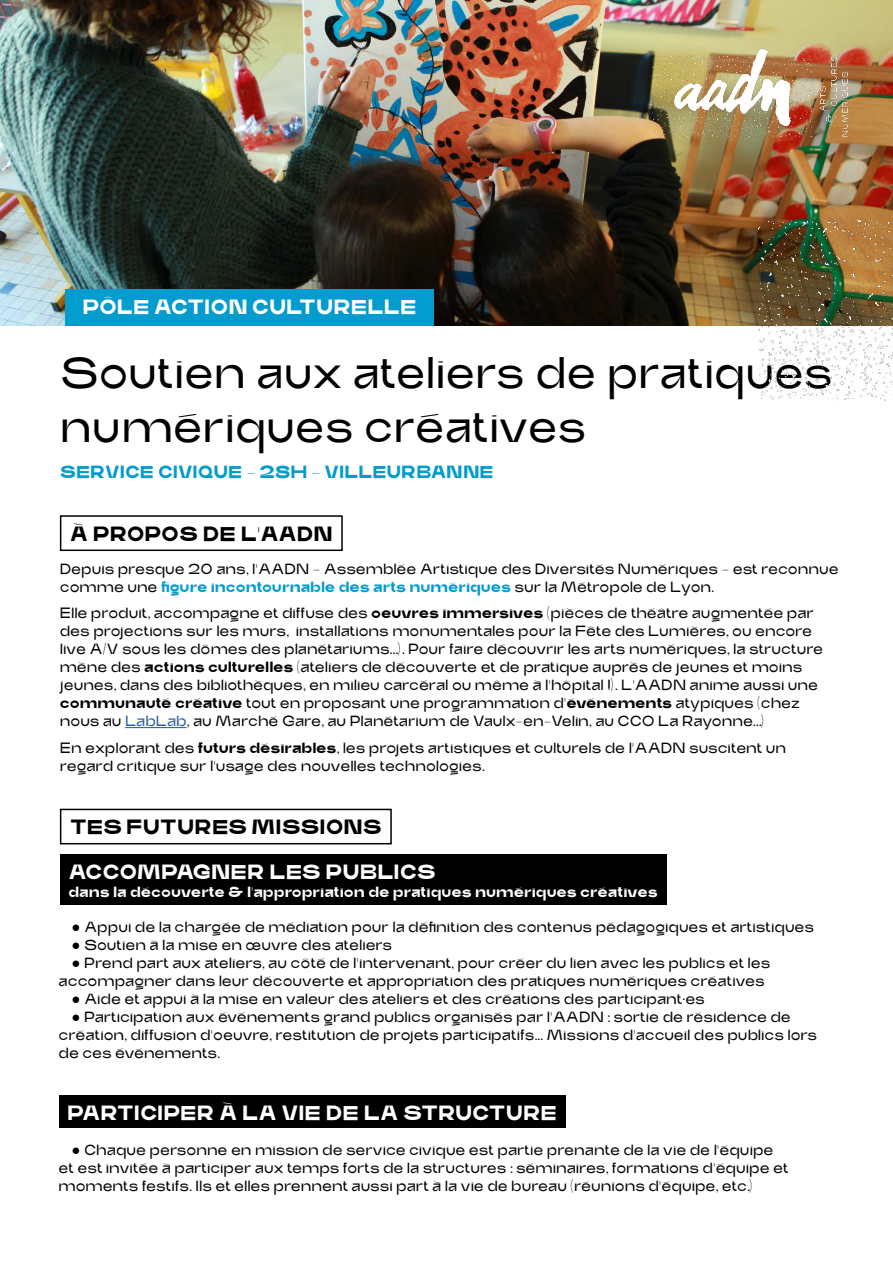
<style>
.page{position:relative;width:893px;height:1263px;background:#fff}
.page>*{position:absolute;margin:0;border:0;box-sizing:border-box;transform-origin:0 0}
.t1{font:45px/54px "Trash";color:#000}
.t2{font:700 21px "Trash";color:#fff}
.t3{font:700 21px "Trash";color:#000}
.t4{font:700 18px "Trash";color:#029cce}
.t5{font:15px/18px "Trash";color:#000}
.t6{font:700 15px "Trash";color:#fff}
.s1{font-weight:700;color:#029cce}
.s2{font-weight:700}
.s3{color:#275b9b}
.s4{font-family:"Arial"}
</style>
<div class="page">
<img style="left:0;top:0;width:893px;height:325px">
<img style="left:627px;top:32px;width:240px;height:127px">
<img style="left:758px;top:219px;width:135px;height:181px">
<div style="left:65px;top:289px;width:368px;height:36px;background:#029cce"></div>
<div style="left:60px;top:854px;width:606px;height:51px;background:#000"></div>
<div style="left:59px;top:1095px;width:507px;height:33px;background:#000"></div>
<div style="left:60px;top:809px;width:332px;height:35px;border:2px solid #000"></div>
<hr style="left:125px;top:727px;width:62px;height:1px;background:#275b9b">
<div style="left:60px;top:515px;width:283px;height:36px;border:2px solid #000"></div>
<h2 class="t2" style="left:82px;top:294px;width:336px">PÔLE ACTION CULTURELLE</h2>
<h1 class="t1" style="left:60px;top:345px;width:774px">Soutien aux ateliers de pratiques numériques créatives</h1>
<p class="t4" style="left:60px;top:461px;width:435px">SERVICE CIVIQUE - 28H - VILLEURBANNE</p>
<h2 class="t3" style="left:70px;top:521px;width:264px">À PROPOS DE L'AADN</h2>
<p class="t5" style="left:60px;top:559px;width:780px">Depuis presque 20 ans, l’AADN - Assemblée Artistique des Diversités Numériques - est reconnue comme une <span class="s1">figure incontournable des arts numériques</span> sur la Métropole de Lyon.</p>
<p class="t5" style="left:60px;top:604px;width:765px">Elle produit, accompagne et diffuse des <span class="s2">oeuvres immersives</span> (pièces de théâtre augmentée par des projections sur les murs, installations monumentales pour la Fête des Lumières, ou encore live A/V sous les dômes des planétariums...). Pour faire découvrir les arts numériques, la structure mène des <span class="s2">actions culturelles</span> (ateliers de découverte et de pratique auprès de jeunes et moins jeunes, dans des bibliothèques, en milieu carcéral ou même à l'hôpital !). L'AADN anime aussi une <span class="s2">communauté créative</span> tout en proposant une programmation d'<span class="s2">événements</span> atypiques (chez nous au <span class="s3">LabLab</span>, au Marché Gare, au Planétarium de Vaulx-en-Velin, au CCO La Rayonne...)</p>
<p class="t5" style="left:60px;top:738px;width:728px">En explorant des <span class="s2">futurs désirables</span>, les projets artistiques et culturels de l’AADN suscitent un regard critique sur l’usage des nouvelles technologies.</p>
<h2 class="t3" style="left:70px;top:814px;width:313px">TES FUTURES MISSIONS</h2>
<h2 class="t2" style="left:68px;top:858px;width:369px">ACCOMPAGNER LES PUBLICS</h2>
<p class="t6" style="left:68px;top:882px;width:591px">dans la découverte &amp; l’appropriation de pratiques numériques créatives</p>
<p class="t5" style="left:71px;top:917px;width:744px"><span class="s4">●</span> Appui de la chargée de médiation pour la définition des contenus pédagogiques et artistiques</p>
<p class="t5" style="left:71px;top:935px;width:322px"><span class="s4">●</span> Soutien à la mise en œuvre des ateliers</p>
<p class="t5" style="left:59px;top:953px;width:713px;text-indent:13px"><span class="s4">●</span> Prend part aux ateliers, au côté de l’intervenant, pour créer du lien avec les publics et les accompagner dans leur découverte et appropriation des pratiques numériques créatives</p>
<p class="t5" style="left:71px;top:989px;width:635px"><span class="s4">●</span> Aide et appui à la mise en valeur des ateliers et des créations des participant·es</p>
<p class="t5" style="left:59px;top:1007px;width:760px;text-indent:13px"><span class="s4">●</span> Participation aux événements grand publics organisés par l’AADN : sortie de résidence de création, diffusion d’oeuvre, restitution de projets participatifs... Missions d’accueil des publics lors de ces événements.</p>
<h2 class="t2" style="left:67px;top:1099px;width:491px">PARTICIPER À LA VIE DE LA STRUCTURE</h2>
<p class="t5" style="left:59px;top:1140px;width:731px;text-indent:13px"><span class="s4">●</span> Chaque personne en mission de service civique est partie prenante de la vie de l’équipe et est invitée à participer aux temps forts de la structures : séminaires, formations d'équipe et moments festifs. Ils et elles prennent aussi part à la vie de bureau (réunions d’équipe, etc.)</p>
</div>
